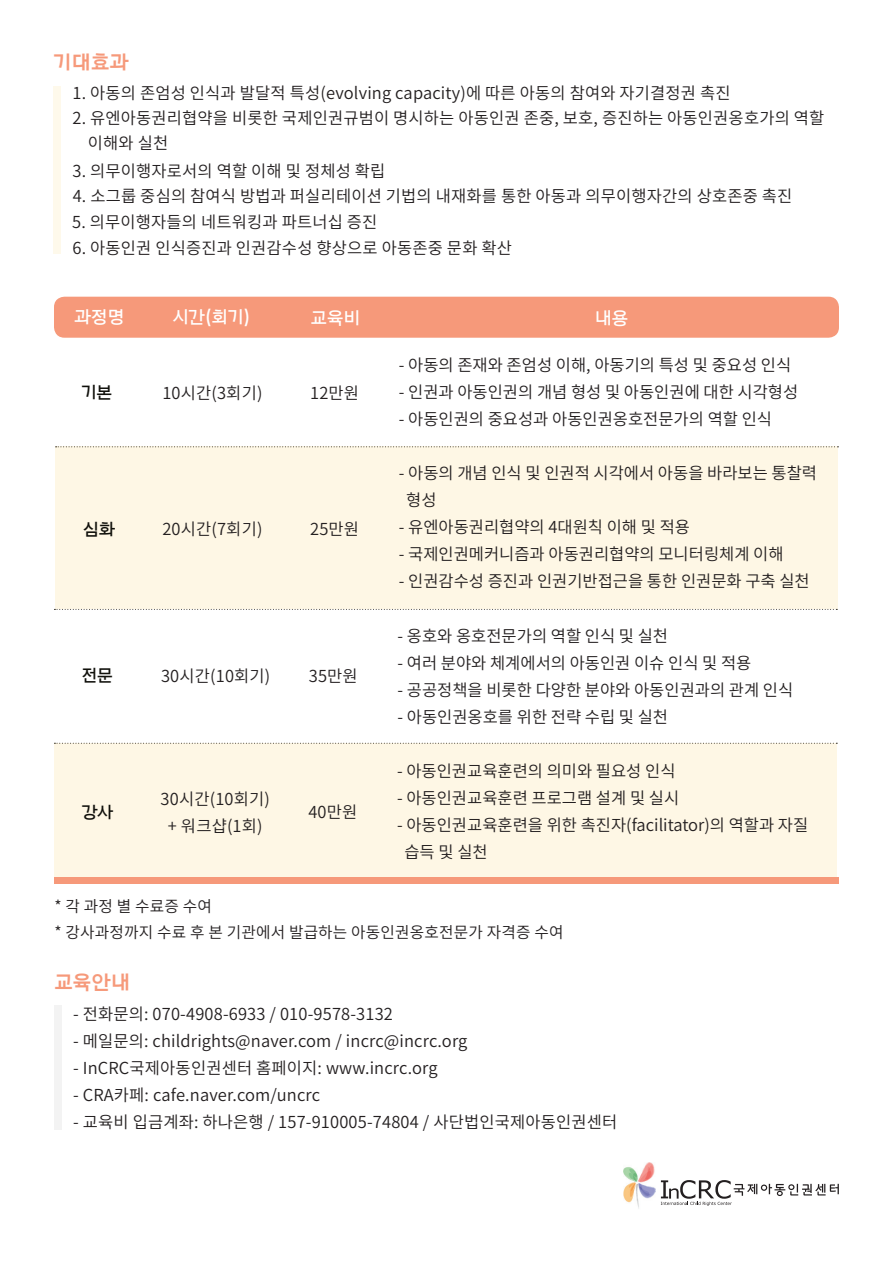
<style>
.page{position:relative;width:893px;height:1263px;background:#fff}
.page>*{position:absolute;margin:0;border:0;box-sizing:border-box;transform-origin:0 0}
.t1{font:20.25px "Arita dotum Bold OTF";color:#f6997a}
.t2{font:18px "Arita dotum Semi Bold OTF";color:#fff}
.t3{font:17.25px "Arita dotum Semi Bold OTF";color:#10100b}
.t4{font:16.5px "Source Han Sans K";letter-spacing:.01em;color:#231f20}
.t5{font:15.75px "Source Han Sans K";letter-spacing:.01em;color:#231f20}
</style>
<div class="page">
<div style="left:54px;top:744px;width:783px;height:133px;background:#fef7e5"></div>
<div style="left:55px;top:446px;width:783px;height:163px;background:#fef7e5"></div>
<div style="left:54px;top:297px;width:785px;height:41px;background:#f6997a;border-radius:10px"></div>
<div style="left:54px;top:877px;width:785px;height:7px;background:#f6997a"></div>
<div style="left:55px;top:1005px;width:7px;height:124px;background:#f3f3f3"></div>
<div style="left:54px;top:86px;width:7px;height:168px;background:#fef9eb"></div>
<svg style="left:56px;top:446px;width:782px;height:1px"></svg>
<svg style="left:54px;top:609px;width:783px;height:1px"></svg>
<svg style="left:54px;top:743px;width:783px;height:1px"></svg>
<img style="left:623px;top:1163px;width:33px;height:46px">
<svg style="left:661px;top:1180px;width:178px;height:26px"></svg>
<p class="t1" style="left:54px;top:51px;width:76px">기대효과</p>
<p class="t4" style="left:72px;top:84px;width:660px">1. 아동의 존엄성 인식과 발달적 특성(evolving capacity)에 따른 아동의 참여와 자기결정권 촉진</p>
<p class="t4" style="left:72px;top:109px;width:753px">2. 유엔아동권리협약을 비롯한 국제인권규범이 명시하는 아동인권 존중, 보호, 증진하는 아동인권옹호가의 역할</p>
<p class="t4" style="left:88px;top:134px;width:82px">이해와 실천</p>
<p class="t4" style="left:72px;top:161px;width:314px">3. 의무이행자로서의 역할 이해 및 정체성 확립</p>
<p class="t4" style="left:73px;top:187px;width:721px">4. 소그룹 중심의 참여식 방법과 퍼실리테이션 기법의 내재화를 통한 아동과 의무이행자간의 상호존중 촉진</p>
<p class="t4" style="left:72px;top:213px;width:307px">5. 의무이행자들의 네트워킹과 파트너십 증진</p>
<p class="t4" style="left:72px;top:238px;width:441px">6. 아동인권 인식증진과 인권감수성 향상으로 아동존중 문화 확산</p>
<p class="t2" style="left:74px;top:308px;width:52px">과정명</p>
<p class="t2" style="left:173px;top:308px;width:79px">시간(회기)</p>
<p class="t2" style="left:311px;top:308px;width:51px">교육비</p>
<p class="t2" style="left:595px;top:308px;width:35px">내용</p>
<p class="t3" style="left:82px;top:383px;width:32px">기본</p>
<p class="t4" style="left:162px;top:383px;width:102px">10시간(3회기)</p>
<p class="t4" style="left:310px;top:383px;width:50px">12만원</p>
<p class="t3" style="left:83px;top:519px;width:33px">심화</p>
<p class="t4" style="left:162px;top:520px;width:102px">20시간(7회기)</p>
<p class="t4" style="left:310px;top:520px;width:50px">25만원</p>
<p class="t3" style="left:82px;top:666px;width:33px">전문</p>
<p class="t4" style="left:161px;top:666px;width:111px">30시간(10회기)</p>
<p class="t4" style="left:309px;top:666px;width:50px">35만원</p>
<p class="t3" style="left:82px;top:803px;width:33px">강사</p>
<p class="t4" style="left:161px;top:790px;width:111px">30시간(10회기)</p>
<p class="t4" style="left:168px;top:817px;width:96px">+ 워크샵(1회)</p>
<p class="t4" style="left:308px;top:803px;width:50px">40만원</p>
<p class="t4" style="left:399px;top:355px;width:394px">- 아동의 존재와 존엄성 이해, 아동기의 특성 및 중요성 인식</p>
<p class="t4" style="left:399px;top:382px;width:401px">- 인권과 아동인권의 개념 형성 및 아동인권에 대한 시각형성</p>
<p class="t4" style="left:399px;top:409px;width:375px">- 아동인권의 중요성과 아동인권옹호전문가의 역할 인식</p>
<p class="t4" style="left:399px;top:463px;width:420px">- 아동의 개념 인식 및 인권적 시각에서 아동을 바라보는 통찰력</p>
<p class="t4" style="left:406px;top:490px;width:32px">형성</p>
<p class="t4" style="left:399px;top:517px;width:293px">- 유엔아동권리협약의 4대원칙 이해 및 적용</p>
<p class="t4" style="left:399px;top:544px;width:386px">- 국제인권메커니즘과 아동권리협약의 모니터링체계 이해</p>
<p class="t4" style="left:399px;top:571px;width:412px">- 인권감수성 증진과 인권기반접근을 통한 인권문화 구축 실천</p>
<p class="t4" style="left:397px;top:626px;width:272px">- 옹호와 옹호전문가의 역할 인식 및 실천</p>
<p class="t4" style="left:397px;top:653px;width:355px">- 여러 분야와 체계에서의 아동인권 이슈 인식 및 적용</p>
<p class="t4" style="left:397px;top:680px;width:397px">- 공공정책을 비롯한 다양한 분야와 아동인권과의 관계 인식</p>
<p class="t4" style="left:397px;top:707px;width:272px">- 아동인권옹호를 위한 전략 수립 및 실천</p>
<p class="t4" style="left:397px;top:762px;width:280px">- 아동인권교육훈련의 의미와 필요성 인식</p>
<p class="t4" style="left:397px;top:789px;width:284px">- 아동인권교육훈련 프로그램 설계 및 실시</p>
<p class="t4" style="left:397px;top:816px;width:413px">- 아동인권교육훈련을 위한 촉진자(facilitator)의 역할과 자질</p>
<p class="t4" style="left:404px;top:843px;width:85px">습득 및 실천</p>
<p class="t5" style="left:55px;top:897px;width:159px">* 각 과정 별 수료증 수여</p>
<p class="t5" style="left:55px;top:923px;width:510px">* 강사과정까지 수료 후 본 기관에서 발급하는 아동인권옹호전문가 자격증 수여</p>
<p class="t1" style="left:55px;top:971px;width:77px">교육안내</p>
<p class="t4" style="left:73px;top:1004px;width:321px">- 전화문의: 070-4908-6933 / 010-9578-3132</p>
<p class="t4" style="left:73px;top:1031px;width:396px">- 메일문의: childrights@naver.com / incrc@incrc.org</p>
<p class="t4" style="left:73px;top:1058px;width:366px">- InCRC국제아동인권센터 홈페이지: www.incrc.org</p>
<p class="t4" style="left:73px;top:1085px;width:249px">- CRA카페: cafe.naver.com/uncrc</p>
<p class="t4" style="left:73px;top:1112px;width:546px">- 교육비 입금계좌: 하나은행 / 157-910005-74804 / 사단법인국제아동인권센터</p>
</div>
